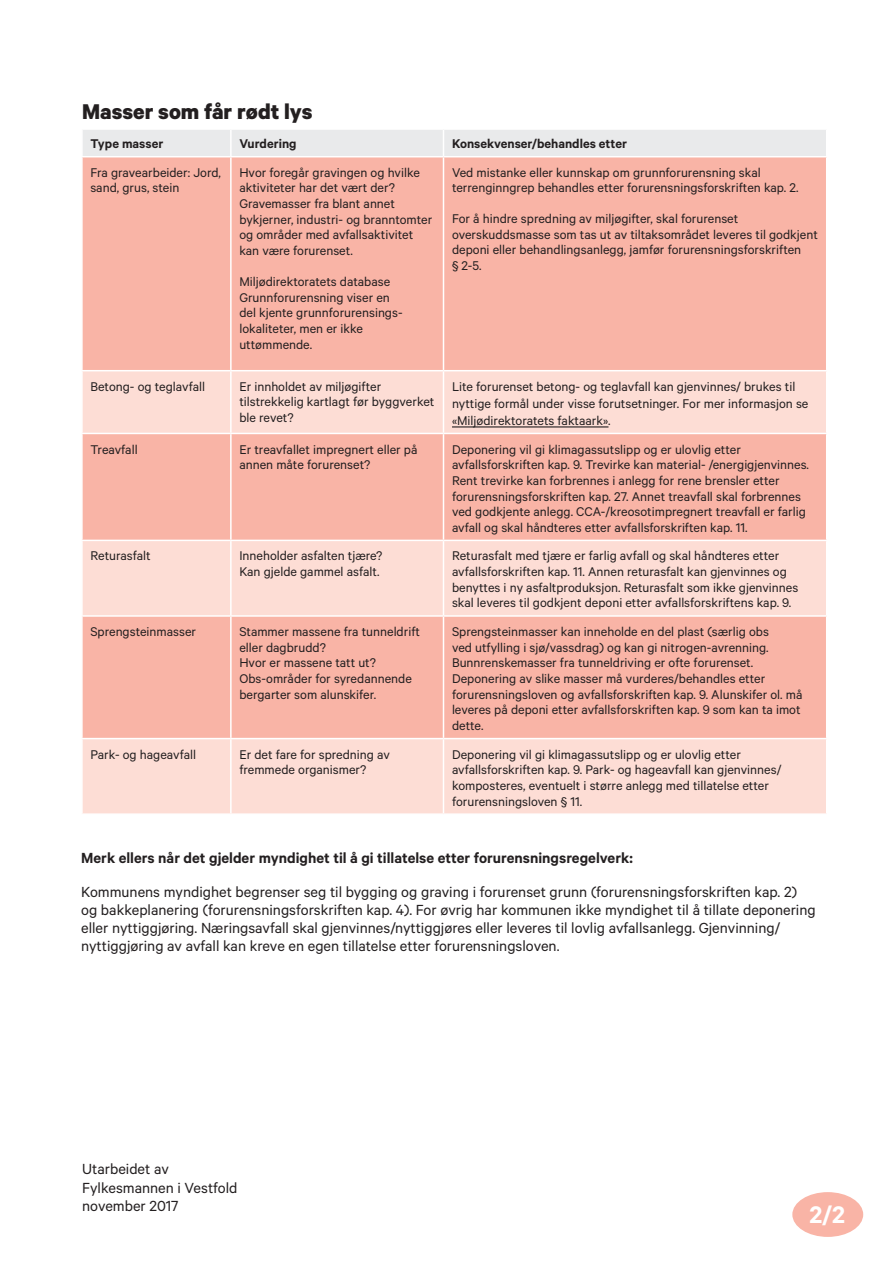
<style>
.page{position:relative;width:893px;height:1263px;background:#fff}
.page>*{position:absolute;margin:0;border:0;box-sizing:border-box;transform-origin:0 0}
.t1{font:600 27px "Calibre";color:#fff}
.t2{font:700 24px "Calibre";color:#231f20}
.t3{font:16.5px/18.1px "Calibre";color:#231f20}
.t4{font:600 16.5px "Calibre";color:#231f20}
.t5{font:14.25px/15.6px "Calibre";color:#231f20}
.t6{font:600 14.25px "Calibre";color:#231f20}
</style>
<div class="page">
<div style="left:83px;top:157px;width:743px;height:213px;background:#f9b4a6"></div>
<svg style="left:83px;top:371px;width:743px;height:442px;background:#fac7bc"></svg>
<hr style="left:230px;top:157px;width:2px;height:213px;background:#fff">
<hr style="left:443px;top:157px;width:1px;height:213px;background:#fff">
<hr style="left:230px;top:371px;width:2px;height:62px;background:#fff">
<hr style="left:443px;top:371px;width:1px;height:62px;background:#fff">
<hr style="left:81px;top:433px;width:150px;height:1px;background:#fff">
<hr style="left:231px;top:433px;width:212px;height:1px;background:#fff">
<hr style="left:230px;top:434px;width:2px;height:106px;background:#fff">
<hr style="left:443px;top:433px;width:384px;height:1px;background:#fff">
<hr style="left:443px;top:434px;width:1px;height:106px;background:#fff">
<hr style="left:81px;top:540px;width:150px;height:1px;background:#fff">
<hr style="left:231px;top:540px;width:212px;height:1px;background:#fff">
<hr style="left:230px;top:541px;width:2px;height:74px;background:#fff">
<hr style="left:443px;top:540px;width:384px;height:1px;background:#fff">
<hr style="left:443px;top:541px;width:1px;height:74px;background:#fff">
<hr style="left:81px;top:615px;width:150px;height:2px;background:#fff">
<hr style="left:231px;top:615px;width:212px;height:2px;background:#fff">
<hr style="left:230px;top:617px;width:2px;height:121px;background:#fff">
<hr style="left:443px;top:615px;width:384px;height:2px;background:#fff">
<hr style="left:443px;top:617px;width:1px;height:121px;background:#fff">
<hr style="left:81px;top:738px;width:150px;height:1px;background:#fff">
<hr style="left:231px;top:738px;width:212px;height:1px;background:#fff">
<hr style="left:230px;top:739px;width:2px;height:74px;background:#fff">
<hr style="left:443px;top:738px;width:384px;height:1px;background:#fff">
<hr style="left:443px;top:739px;width:1px;height:74px;background:#fff">
<div style="left:83px;top:130px;width:743px;height:26px;background:#e9eaeb"></div>
<div style="left:792px;top:1192px;width:71px;height:45px;background:#f9b4a6;border-radius:50%"></div>
<hr style="left:452px;top:426px;width:156px;height:1px;background:#231f20">
<h2 class="t2" style="left:82px;top:97px;width:232px">Masser som får rødt lys</h2>
<p class="t6" style="left:90px;top:135px;width:75px">Type masser</p>
<p class="t6" style="left:239px;top:135px;width:59px">Vurdering</p>
<p class="t6" style="left:452px;top:135px;width:177px">Konsekvenser/behandles etter</p>
<p class="t5" style="left:90px;top:164px;width:132px">Fra gravearbeider: Jord, sand, grus, stein</p>
<p class="t5" style="left:239px;top:164px;width:195px">Hvor foregår gravingen og hvilke aktiviteter har det vært der?<br>Gravemasser fra blant annet bykjerner, industri- og branntomter og områder med avfallsaktivitet kan være forurenset.</p>
<p class="t5" style="left:239px;top:273px;width:165px">Miljødirektoratets database<br>Grunnforurensning viser en del kjente grunnforurensings&shy;lokaliteter, men er ikke uttømmende.</p>
<p class="t5" style="left:452px;top:164px;width:348px">Ved mistanke eller kunnskap om grunnforurensning skal terrenginngrep behandles etter forurensningsforskriften kap. 2.</p>
<p class="t5" style="left:452px;top:210px;width:367px">For å hindre spredning av miljøgifter, skal forurenset overskuddsmasse som tas ut av tiltaksområdet leveres til godkjent deponi eller behandlingsanlegg, jamfør forurensningsforskriften<br>§ 2-5.</p>
<p class="t5" style="left:90px;top:378px;width:116px">Betong- og teglavfall</p>
<p class="t5" style="left:239px;top:378px;width:197px">Er innholdet av miljøgifter tilstrekkelig kartlagt før byggverket ble revet?</p>
<p class="t5" style="left:452px;top:377px;width:358px;line-height:17.1px">Lite forurenset betong- og teglavfall kan gjenvinnes/ brukes til nyttige formål under visse forutsetninger. For mer informasjon se «Miljødirektoratets faktaark».</p>
<p class="t5" style="left:90px;top:441px;width:49px">Treavfall</p>
<p class="t5" style="left:239px;top:441px;width:180px">Er treavfallet impregnert eller på annen måte forurenset?</p>
<p class="t5" style="left:452px;top:441px;width:359px">Deponering vil gi klimagassutslipp og er ulovlig etter avfallsforskriften kap. 9. Trevirke kan material- /energigjenvinnes.<br>Rent trevirke kan forbrennes i anlegg for rene brensler etter forurensningsforskriften kap. 27. Annet treavfall skal forbrennes ved godkjente anlegg. CCA-/kreosotimpregnert treavfall er farlig avfall og skal håndteres etter avfallsforskriften kap. 11.</p>
<p class="t5" style="left:90px;top:548px;width:62px">Returasfalt</p>
<p class="t5" style="left:239px;top:548px;width:145px">Inneholder asfalten tjære?<br>Kan gjelde gammel asfalt.</p>
<p class="t5" style="left:452px;top:548px;width:348px">Returasfalt med tjære er farlig avfall og skal håndteres etter avfallsforskriften kap. 11. Annen returasfalt kan gjenvinnes og benyttes i ny asfaltproduksjon. Returasfalt som ikke gjenvinnes skal leveres til godkjent deponi etter avfallsforskriftens kap. 9.</p>
<p class="t5" style="left:90px;top:623px;width:107px">Sprengsteinmasser</p>
<p class="t5" style="left:239px;top:623px;width:182px">Stammer massene fra tunneldrift eller dagbrudd?<br>Hvor er massene tatt ut?<br>Obs-områder for syredannende bergarter som alunskifer.</p>
<p class="t5" style="left:452px;top:623px;width:352px">Sprengsteinmasser kan inneholde en del plast (særlig obs<br>ved utfylling i sjø/vassdrag) og kan gi nitrogen-avrenning.<br>Bunnrenskemasser fra tunneldriving er ofte forurenset.<br>Deponering av slike masser må vurderes/behandles etter forurensningsloven og avfallsforskriften kap. 9. Alunskifer ol. må leveres på deponi etter avfallsforskriften kap. 9 som kan ta imot dette.</p>
<p class="t5" style="left:90px;top:746px;width:107px">Park- og hageavfall</p>
<p class="t5" style="left:239px;top:746px;width:152px">Er det fare for spredning av fremmede organismer?</p>
<p class="t5" style="left:452px;top:746px;width:331px">Deponering vil gi klimagassutslipp og er ulovlig etter avfallsforskriften kap. 9. Park- og hageavfall kan gjenvinnes/ komposteres, eventuelt i større anlegg med tillatelse etter forurensningsloven § 11.</p>
<p class="t4" style="left:81px;top:848px;width:553px">Merk ellers når det gjelder myndighet til å gi tillatelse etter forurensningsregelverk:</p>
<p class="t3" style="left:81px;top:882px;width:736px">Kommunens myndighet begrenser seg til bygging og graving i forurenset grunn (forurensningsforskriften kap. 2) og bakkeplanering (forurensningsforskriften kap. 4). For øvrig har kommunen ikke myndighet til å tillate deponering eller nyttiggjøring. Næringsavfall skal gjenvinnes/nyttiggjøres eller leveres til lovlig avfallsanlegg. Gjenvinning/ nyttiggjøring av avfall kan kreve en egen tillatelse etter forurensningsloven.</p>
<p class="t3" style="left:82px;top:1159px;width:157px">Utarbeidet av<br>Fylkesmannen i Vestfold november 2017</p>
<h1 class="t1" style="left:809px;top:1198px;width:37px">2/2</h1>
</div>
